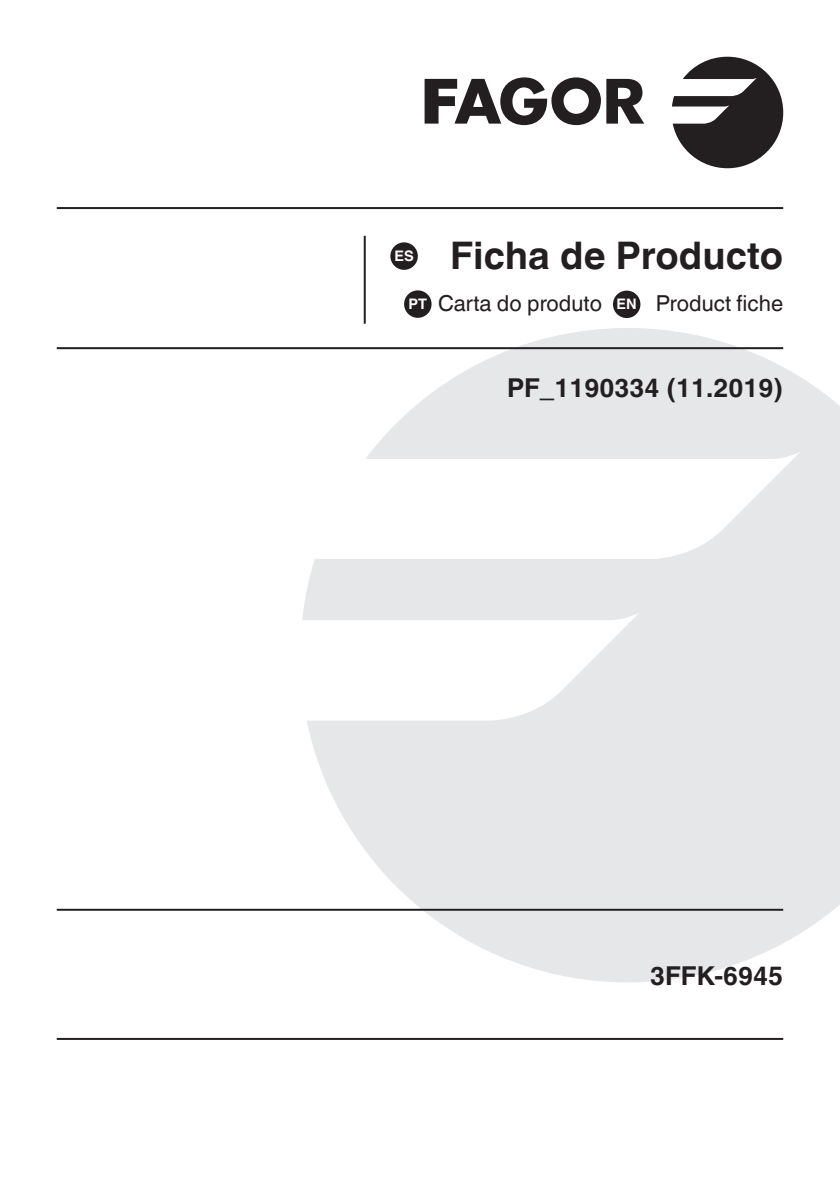
<style>
.page{position:relative;width:840px;height:1191px;background:#fff}
.page>*{position:absolute;margin:0;border:0;box-sizing:border-box;transform-origin:0 0}
.t1{font:700 38px "Helvetica World";color:#231f20}
.t2{font:700 26px "Helvetica World";color:#231f20}
.t3{font:22px "Helvetica World";color:#231f20}
.t4{font:700 14.6px "Helvetica World";color:#fff}
</style>
<div class="page">
<svg style="left:302px;top:328px;width:537px;height:654px;fill:#e6e7e9"></svg>
<svg style="left:672px;top:57px;width:110px;height:111px"></svg>
<svg style="left:424px;top:77px;width:220px;height:48px"></svg>
<hr style="left:57px;top:207px;width:725px;height:2px;background:#231f20">
<hr style="left:57px;top:347px;width:725px;height:2px;background:#231f20">
<hr style="left:57px;top:1038px;width:725px;height:2px;background:#231f20">
<hr style="left:57px;top:908px;width:725px;height:2px;background:#231f20">
<hr style="left:363px;top:236px;width:2px;height:88px;background:#231f20">
<div style="left:404px;top:290px;width:27px;height:28px;background:#231f20;border-radius:50%"></div>
<div style="left:390px;top:242px;width:27px;height:28px;background:#231f20;border-radius:50%"></div>
<div style="left:612px;top:290px;width:28px;height:28px;background:#231f20;border-radius:50%"></div>
<p class="t4" style="left:394px;top:248px;width:21px">ES</p>
<p class="t1" style="left:450px;top:234px;width:334px">Ficha de Producto</p>
<p class="t4" style="left:408px;top:295px;width:20px">PT</p>
<p class="t3" style="left:438px;top:290px;width:165px">Carta do produto</p>
<p class="t3" style="left:655px;top:290px;width:129px">Product fiche</p>
<p class="t4" style="left:616px;top:296px;width:22px">EN</p>
<p class="t2" style="left:506px;top:373px;width:277px">PF_1190334 (11.2019)</p>
<p class="t2" style="left:649px;top:961px;width:134px">3FFK-6945</p>
</div>
